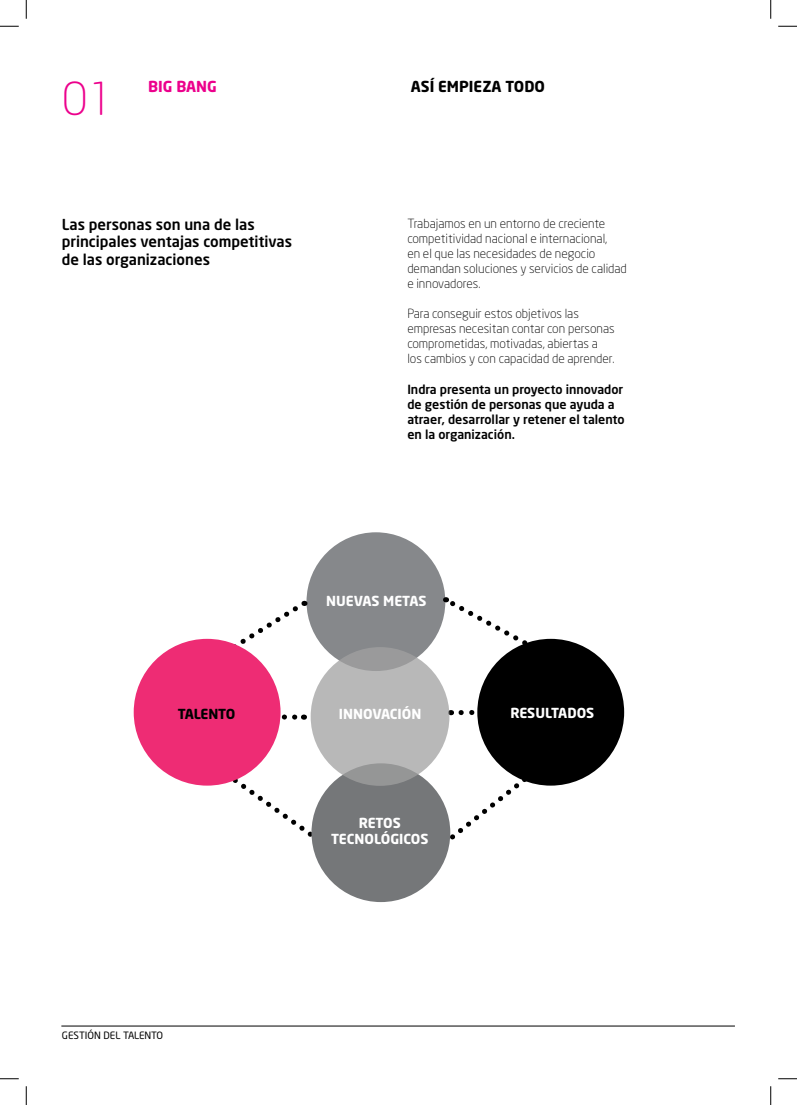
<style>
.page{position:relative;width:797px;height:1105px;background:#fff}
.page>*{position:absolute;margin:0;border:0;box-sizing:border-box;transform-origin:0 0}
.t1{font:300 45px "Neo Sans";color:#ec008c}
.t2{font:500 15px/17.5px "Neo Sans";color:#000}
.t3{font:700 15px "Neo Sans";color:#000}
.t4{font:700 15px "Neo Sans";color:#ec008c}
.t5{font:700 13.75px/16.5px "Neo Sans";letter-spacing:-.02em;color:#fff}
.t6{font:700 13.75px "Neo Sans";color:#000}
.t7{font:300 12.5px/15px "Neo Sans";color:#000}
.t8{font:500 12.5px/15px "Neo Sans";color:#000}
.t9{font:10px "Neo Sans";color:#000}
</style>
<div class="page">
<hr style="left:61px;top:1025px;width:674px;height:1px;background:#000">
<svg style="left:181px;top:736px;width:160px;height:101px"></svg>
<svg style="left:279px;top:711px;width:25px;height:11px"></svg>
<svg style="left:444px;top:700px;width:178px;height:145px"></svg>
<div style="left:306px;top:532px;width:139px;height:139px;background:#86888b;border-radius:50%"></div>
<div style="left:311px;top:763px;width:139px;height:139px;background:#757779;border-radius:50%"></div>
<svg style="left:172px;top:601px;width:133px;height:87px"></svg>
<svg style="left:443px;top:596px;width:164px;height:93px"></svg>
<div style="left:134px;top:639px;width:146px;height:147px;background:#ee2c74;border-radius:50%"></div>
<div style="left:477px;top:639px;width:147px;height:147px;background:#000;border-radius:50%"></div>
<svg style="left:311px;top:647px;width:138px;height:139px;background:#b2b2b2"></svg>
<svg style="left:0;top:25px;width:19px;height:2px"></svg>
<svg style="left:778px;top:25px;width:19px;height:2px"></svg>
<svg style="left:0;top:1078px;width:19px;height:1px"></svg>
<svg style="left:778px;top:1078px;width:19px;height:1px"></svg>
<svg style="left:25px;top:0;width:2px;height:19px"></svg>
<svg style="left:25px;top:1086px;width:2px;height:19px"></svg>
<svg style="left:770px;top:0;width:1px;height:19px"></svg>
<svg style="left:770px;top:1086px;width:1px;height:19px"></svg>
<h1 class="t1" style="left:62px;top:71px;width:54px">01</h1>
<p class="t4" style="left:148px;top:77px;width:70px">BIG BANG</p>
<p class="t3" style="left:411px;top:77px;width:136px">ASÍ EMPIEZA TODO</p>
<p class="t2" style="left:62px;top:215px;width:232px">Las personas son una de las principales ventajas competitivas de las organizaciones</p>
<p class="t7" style="left:407px;top:216px;width:221px">Trabajamos en un entorno de creciente competitividad nacional e internacional,<br>en el que las necesidades de negocio demandan soluciones y servicios de calidad e innovadores.</p>
<p class="t7" style="left:407px;top:306px;width:209px">Para conseguir estos objetivos las empresas necesitan contar con personas comprometidas, motivadas, abiertas a los cambios y con capacidad de aprender.</p>
<p class="t8" style="left:407px;top:381px;width:219px">Indra presenta un proyecto innovador de gestión de personas que ayuda a atraer, desarrollar y retener el talento en la organización.</p>
<p class="t5" style="left:326px;top:593px;width:67px">NUEVAS METAS</p>
<p class="t6" style="left:178px;top:705px;width:33px">TALENTO</p>
<p class="t5" style="left:339px;top:706px;width:10px">INNO</p>
<p class="t5" style="left:372px;top:706px;width:49px">VACIÓN</p>
<p class="t5" style="left:510px;top:704px;width:51px">RESULTADOS</p>
<p class="t9" style="left:62px;top:1029px;width:103px">GESTIÓN DEL TALENTO</p>
<p class="t5" style="left:331px;top:814px;width:89px;text-indent:28px">RETOS<br>TECNOLÓGICOS</p>
</div>
